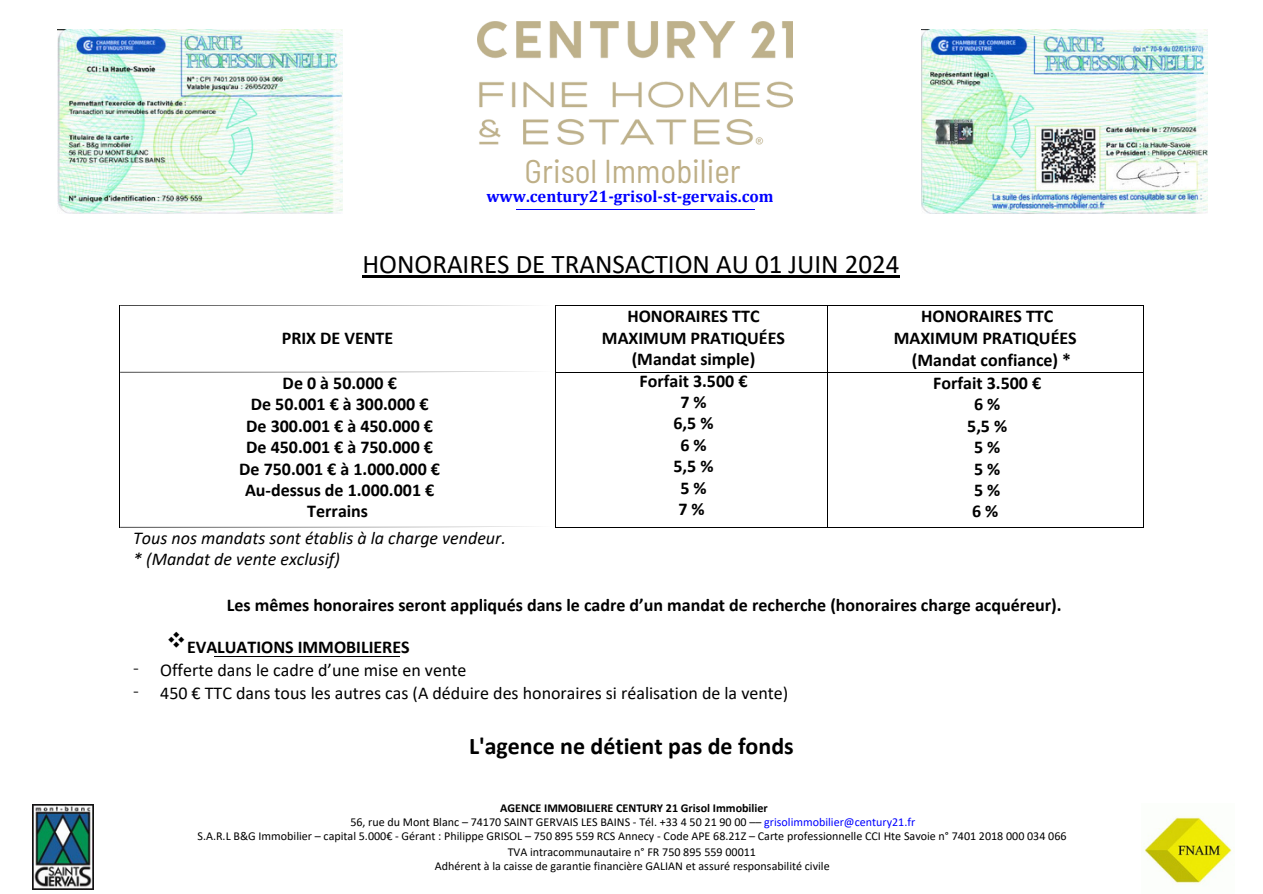
<style>
.page{position:relative;width:1263px;height:894px;background:#fff}
.page>*{position:absolute;margin:0;border:0;box-sizing:border-box;transform-origin:0 0}
.t1{font:semi-condensed 33px "Barlow";color:#beaf87}
.t2{font:27px "Calibri";color:#000}
.t3{font:700 24px "Calibri";color:#000}
.t4{font:700 18px/21.3px "Calibri";color:#000;text-align:center}
.t5{font:18px/22.5px "Calibri";color:#000}
.t6{font:italic 18px/21.3px "Calibri";color:#000}
.t7{font:300 18px "Noto Sans Thai";color:#000}
.t8{font:700 16.5px "Cambria";color:#00f}
.t9{font:16.5px "Noto Sans CJ Ksc";color:#000}
.t10{font:12px "Calibri";color:#000}
.t11{font:700 12px "Calibri";color:#000}
.s1{color:#00f}
</style>
<div class="page">
<img style="left:1143px;top:817px;width:89px;height:68px">
<img style="left:33px;top:804px;width:60px;height:85px">
<hr style="left:214px;top:656px;width:185px;height:1px;background:#000">
<hr style="left:516px;top:209px;width:238px;height:1px;background:#00f">
<svg style="left:119px;top:305px;width:437px;height:1px"></svg>
<hr style="left:556px;top:305px;width:271px;height:1px;background:#000">
<hr style="left:828px;top:305px;width:315px;height:1px;background:#000">
<hr style="left:119px;top:306px;width:1px;height:66px;background:#000">
<hr style="left:556px;top:306px;width:1px;height:66px;background:#000">
<hr style="left:827px;top:306px;width:1px;height:66px;background:#000">
<hr style="left:1143px;top:306px;width:1px;height:66px;background:#000">
<svg style="left:120px;top:372px;width:436px;height:1px"></svg>
<hr style="left:556px;top:372px;width:271px;height:1px;background:#000">
<hr style="left:828px;top:372px;width:315px;height:1px;background:#000">
<hr style="left:119px;top:372px;width:1px;height:154px;background:#000">
<hr style="left:556px;top:372px;width:1px;height:154px;background:#000">
<svg style="left:119px;top:526px;width:437px;height:1px"></svg>
<hr style="left:556px;top:526px;width:271px;height:1px;background:#000">
<hr style="left:827px;top:372px;width:1px;height:154px;background:#000">
<hr style="left:828px;top:526px;width:315px;height:1px;background:#000">
<hr style="left:1143px;top:372px;width:1px;height:154px;background:#000">
<img style="left:57px;top:29px;width:286px;height:184px">
<img style="left:921px;top:29px;width:286px;height:184px">
<img style="left:478px;top:22px;width:315px;height:123px">
<hr style="left:362px;top:275px;width:538px;height:2px;background:#000">
<p class="t1" style="left:525px;top:150px;width:218px">Grisol Immobilier</p>
<h4 class="t8" style="left:486px;top:186px;width:289px">www.century21-grisol-st-gervais.com</h4>
<h5 class="t2" style="left:362px;top:252px;width:538px">HONORAIRES DE TRANSACTION AU 01 JUIN 2024</h5>
<h5 class="t4" style="left:602px;top:307px;width:184px">HONORAIRES TTC<br>MAXIMUM PRATIQUÉES (Mandat simple)<br>Forfait 3.500 €<br>7 %<br>6,5 %<br>6 %<br>5,5 %<br>5 %<br>7 %</h5>
<h5 class="t4" style="left:894px;top:307px;width:184px">HONORAIRES TTC<br>MAXIMUM PRATIQUÉES</h5>
<h4 class="t4" style="left:282px;top:328px;width:113px">PRIX DE VENTE</h4>
<h6 class="t4" style="left:912px;top:351px;width:161px">(Mandat confiance) *</h6>
<h5 class="t4" style="left:239px;top:374px;width:202px">De 0 à 50.000 €<br>De 50.001 € à 300.000 €<br>De 300.001 € à 450.000 €<br>De 450.001 € à 750.000 €<br>De 750.001 € à 1.000.000 €<br>Au-dessus de 1.000.001 €<br>Terrains</h5>
<p class="t4" style="left:933px;top:374px;width:109px">Forfait 3.500 €<br>6 %<br>5,5 %<br>5 %<br>5 %<br>5 %<br>6 %</p>
<p class="t6" style="left:133px;top:528px;width:374px">Tous nos mandats sont établis à la charge vendeur. * (Mandat de vente exclusif)</p>
<p class="t4" style="left:227px;top:595px;width:836px">Les mêmes honoraires seront appliqués dans le cadre d’un mandat de recherche (honoraires charge acquéreur).</p>
<h4 class="t9" style="left:168px;top:626px;width:18px">❖</h4>
<p class="t4" style="left:187px;top:637px;width:224px">EVALUATIONS IMMOBILIERES</p>
<h6 class="t7" style="left:133px;top:654px;width:7px">-</h6>
<h3 class="t7" style="left:133px;top:677px;width:7px">-</h3>
<p class="t5" style="left:160px;top:660px;width:629px">Offerte dans le cadre d’une mise en vente<br>450 € TTC dans tous les autres cas (A déduire des honoraires si réalisation de la vente)</p>
<p class="t3" style="left:469px;top:736px;width:326px">L'agence ne détient pas de fonds</p>
<p class="t11" style="left:500px;top:802px;width:269px">AGENCE IMMOBILIERE CENTURY 21 Grisol Immobilier</p>
<p class="t10" style="left:350px;top:817px;width:566px">56, rue du Mont Blanc – 74170 SAINT GERVAIS LES BAINS - Tél. +33 4 50 21 90 00 –– <span class="s1">grisolimmobilier@century21.fr</span></p>
<p class="t10" style="left:197px;top:830px;width:871px">S.A.R.L B&amp;G Immobilier – capital 5.000€ - Gérant : Philippe GRISOL – 750 895 559 RCS Annecy - Code APE 68.21Z – Carte professionnelle CCI Hte Savoie n° 7401 2018 000 034 066</p>
<h2 class="t10" style="left:508px;top:846px;width:250px">TVA intracommunautaire n° FR 750 895 559 00011</h2>
<p class="t10" style="left:435px;top:861px;width:396px">Adhérent à la caisse de garantie financière GALIAN et assuré responsabilité civile</p>
</div>
